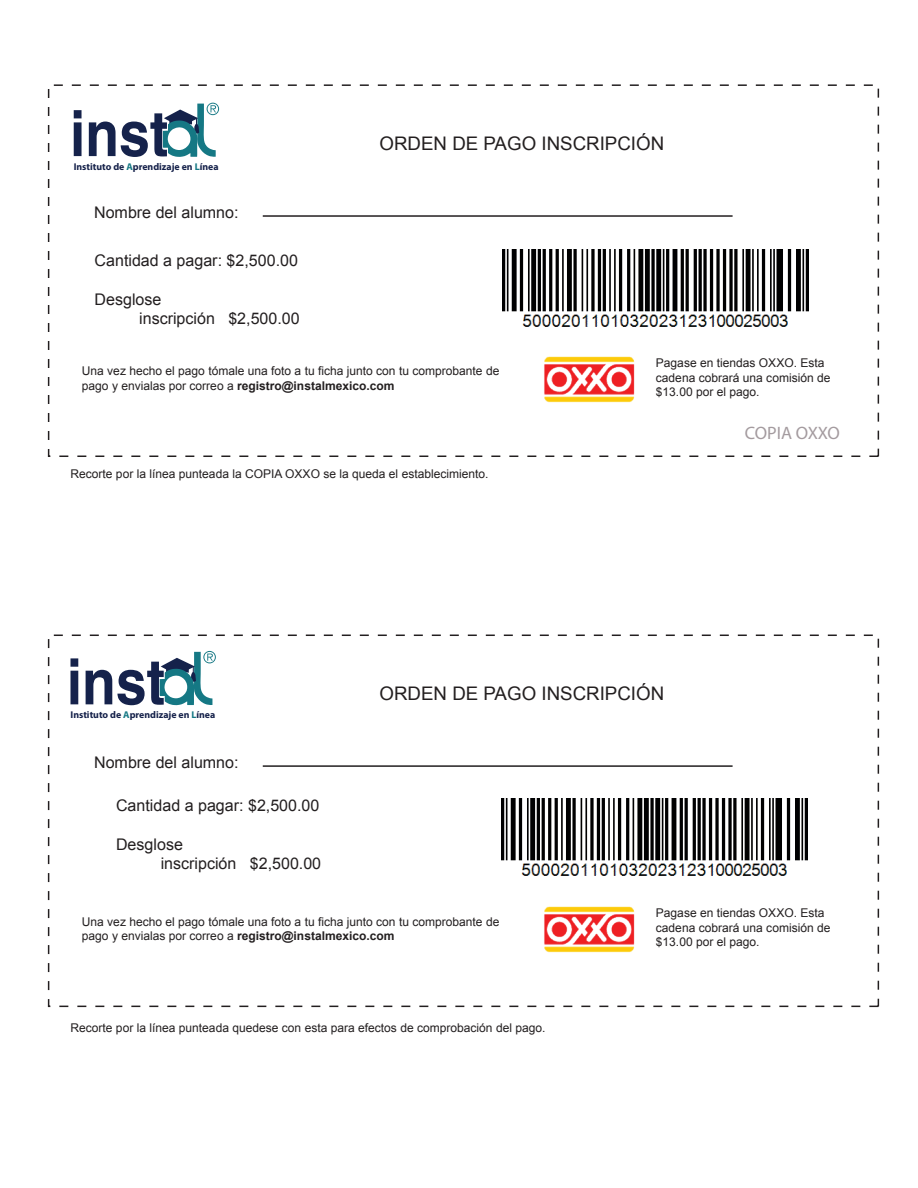
<style>
.page{position:relative;width:918px;height:1188px;background:#fff}
.page>*{position:absolute;margin:0;border:0;box-sizing:border-box;transform-origin:0 0}
.t1{font:18.75px "Arial";color:#231f20}
.t2{font:18px "Myriad Pro";letter-spacing:-.015em;color:#a49b9f}
.t3{font:16.05px/19.2px "Arial";color:#231f20}
.t4{font:12px/14.4px "Arial";color:#231f20}
.t5{font:700 9.9px "Myriad Pro";color:#15214a}
.s1{color:#157884}
.s2{font-weight:700}
</style>
<div class="page">
<div style="left:48px;top:84px;width:831px;height:373px;border:2px dashed #231f20"></div>
<hr style="left:263px;top:215px;width:470px;height:2px;background:#231f20">
<img style="left:544px;top:356px;width:91px;height:47px">
<div style="left:48px;top:635px;width:831px;height:372px;border:2px dashed #231f20"></div>
<hr style="left:263px;top:765px;width:470px;height:2px;background:#231f20">
<img style="left:544px;top:906px;width:91px;height:47px">
<svg style="left:74px;top:110px;width:8px;height:46px"></svg>
<svg style="left:89px;top:103px;width:130px;height:54px"></svg>
<svg style="left:70px;top:658px;width:8px;height:46px"></svg>
<svg style="left:86px;top:651px;width:130px;height:54px"></svg>
<img style="left:503px;top:250px;width:305px;height:77px">
<img style="left:502px;top:799px;width:305px;height:77px">
<p class="t5" style="left:74px;top:160px;width:146px">Instituto de <span class="s1">A</span>prendizaje en <span class="s1">L</span>ínea</p>
<h3 class="t3" style="left:94px;top:203px;width:146px">Nombre del alumno:</h3>
<h3 class="t3" style="left:95px;top:251px;width:205px">Cantidad a pagar: $2,500.00</h3>
<h3 class="t3" style="left:139px;top:290px;width:162px;text-indent:-45px">Desglose<br>inscripción $2,500.00</h3>
<h1 class="t1" style="left:380px;top:131px;width:286px">ORDEN DE PAGO INSCRIPCIÓN</h1>
<p class="t4" style="left:82px;top:364px;width:419px">Una vez hecho el pago tómale una foto a tu ficha junto con tu comprobante de pago y envialas por correo a <span class="s2">registro@instalmexico.com</span></p>
<p class="t4" style="left:70px;top:466px;width:420px">Recorte por la línea punteada la COPIA OXXO se la queda el establecimiento.</p>
<p class="t4" style="left:656px;top:356px;width:176px">Pagase en tiendas OXXO. Esta cadena cobrará una comisión de $13.00 por el pago.</p>
<h2 class="t2" style="left:745px;top:422px;width:97px">COPIA OXXO</h2>
<p class="t5" style="left:71px;top:708px;width:146px">Instituto de <span class="s1">A</span>prendizaje en <span class="s1">L</span>ínea</p>
<h3 class="t3" style="left:94px;top:753px;width:146px">Nombre del alumno:</h3>
<h3 class="t3" style="left:116px;top:796px;width:205px">Cantidad a pagar: $2,500.00</h3>
<h3 class="t3" style="left:161px;top:835px;width:162px;text-indent:-45px">Desglose<br>inscripción $2,500.00</h3>
<h1 class="t1" style="left:380px;top:681px;width:286px">ORDEN DE PAGO INSCRIPCIÓN</h1>
<p class="t4" style="left:82px;top:914px;width:419px">Una vez hecho el pago tómale una foto a tu ficha junto con tu comprobante de pago y envialas por correo a <span class="s2">registro@instalmexico.com</span></p>
<p class="t4" style="left:70px;top:1021px;width:477px">Recorte por la línea punteada quedese con esta para efectos de comprobación del pago.</p>
<p class="t4" style="left:656px;top:906px;width:176px">Pagase en tiendas OXXO. Esta cadena cobrará una comisión de $13.00 por el pago.</p>
</div>
